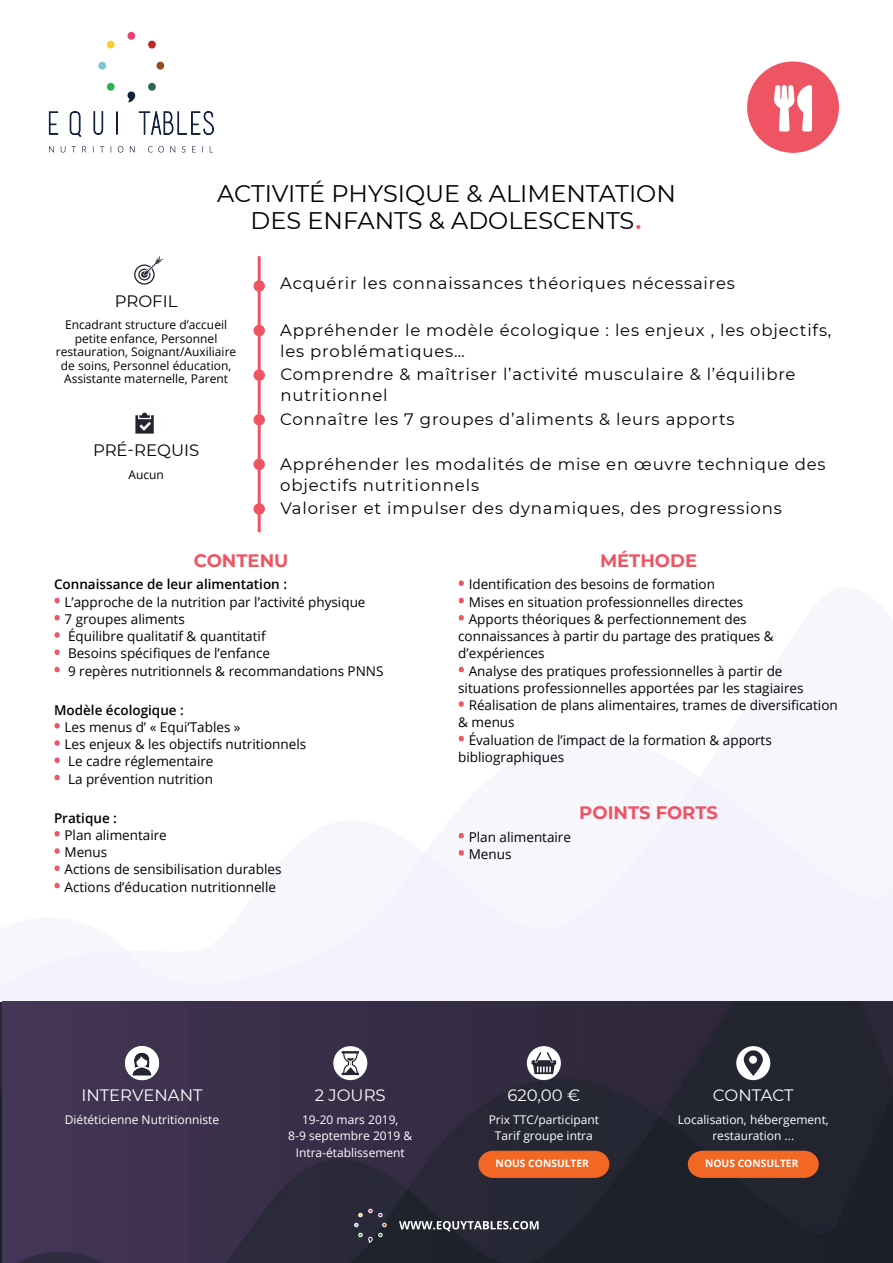
<style>
.page{position:relative;width:893px;height:1263px;background:#fff}
.page>*{position:absolute;margin:0;border:0;box-sizing:border-box;transform-origin:0 0}
.t1{font:24px/27px "Montserrat";color:#000}
.t2{font:700 18px "Montserrat";color:#ef5463}
.t3{font:16.5px/21px "Montserrat";letter-spacing:.05em;color:#000}
.t4{font:16.5px "Montserrat";color:#fff}
.t5{font:16.5px "Montserrat";color:#000}
.t6{font:13.5px/17.2px "Open Sans";color:#000}
.t7{font:600 13.5px "Open Sans";color:#000}
.t8{font:12px/16.5px "Open Sans";color:#fff;text-align:center}
.t9{font:12px/13.5px "Open Sans";color:#000;text-align:center}
.t10{font:700 10.2px "Open Sans";color:#fff}
.s1{font-size:37.5px;color:#ef5463}
.s2{font-size:16.5px;color:#ef5463}
</style>
<div class="page">
<img style="left:0;top:1001px;width:2px;height:262px">
<img style="left:0;top:422px;width:893px;height:579px">
<img style="left:2px;top:1001px;width:891px;height:262px">
<svg style="left:48px;top:111px;width:11px;height:24px"></svg>
<svg style="left:69px;top:111px;width:13px;height:26px"></svg>
<svg style="left:93px;top:111px;width:11px;height:24px"></svg>
<svg style="left:116px;top:111px;width:2px;height:24px"></svg>
<svg style="left:138px;top:111px;width:76px;height:24px"></svg>
<svg style="left:49px;top:146px;width:5px;height:6px"></svg>
<svg style="left:61px;top:146px;width:4px;height:6px"></svg>
<svg style="left:72px;top:146px;width:4px;height:6px"></svg>
<svg style="left:82px;top:146px;width:4px;height:7px"></svg>
<svg style="left:100px;top:146px;width:4px;height:6px"></svg>
<svg style="left:118px;top:146px;width:5px;height:6px"></svg>
<svg style="left:130px;top:146px;width:5px;height:6px"></svg>
<svg style="left:148px;top:146px;width:16px;height:6px"></svg>
<svg style="left:170px;top:146px;width:5px;height:6px"></svg>
<svg style="left:182px;top:146px;width:4px;height:6px"></svg>
<svg style="left:192px;top:146px;width:4px;height:6px"></svg>
<div style="left:98px;top:62px;width:8px;height:8px;background:#7dc4d2;border-radius:50%"></div>
<div style="left:156px;top:62px;width:8px;height:8px;background:#934b21;border-radius:50%"></div>
<div style="left:127px;top:32px;width:8px;height:8px;background:#ef3f70;border-radius:50%"></div>
<svg style="left:148px;top:40px;width:8px;height:9px"></svg>
<svg style="left:107px;top:82px;width:8px;height:9px"></svg>
<svg style="left:148px;top:82px;width:8px;height:9px"></svg>
<svg style="left:107px;top:40px;width:8px;height:9px"></svg>
<svg style="left:127px;top:91px;width:8px;height:11px"></svg>
<svg style="left:53px;top:596px;width:8px;height:8px"></svg>
<svg style="left:53px;top:614px;width:8px;height:7px"></svg>
<svg style="left:53px;top:631px;width:8px;height:8px"></svg>
<svg style="left:53px;top:648px;width:8px;height:8px"></svg>
<svg style="left:53px;top:665px;width:8px;height:8px"></svg>
<svg style="left:53px;top:722px;width:8px;height:7px"></svg>
<svg style="left:53px;top:739px;width:8px;height:8px"></svg>
<svg style="left:53px;top:756px;width:8px;height:8px"></svg>
<svg style="left:53px;top:773px;width:8px;height:8px"></svg>
<svg style="left:53px;top:830px;width:8px;height:7px"></svg>
<svg style="left:53px;top:847px;width:8px;height:8px"></svg>
<svg style="left:53px;top:864px;width:8px;height:8px"></svg>
<svg style="left:53px;top:881px;width:8px;height:8px"></svg>
<svg style="left:458px;top:579px;width:7px;height:8px"></svg>
<svg style="left:458px;top:596px;width:7px;height:8px"></svg>
<svg style="left:458px;top:614px;width:7px;height:7px"></svg>
<svg style="left:458px;top:665px;width:7px;height:8px"></svg>
<svg style="left:458px;top:700px;width:7px;height:8px"></svg>
<svg style="left:458px;top:734px;width:7px;height:8px"></svg>
<div style="left:747px;top:61px;width:92px;height:92px;background:#ef5463;border-radius:50%"></div>
<svg style="left:774px;top:85px;width:38px;height:47px"></svg>
<svg style="left:333px;top:1046px;width:34px;height:34px"></svg>
<svg style="left:128px;top:407px;width:34px;height:33px"></svg>
<svg style="left:125px;top:1046px;width:34px;height:34px"></svg>
<svg style="left:134px;top:256px;width:29px;height:29px"></svg>
<svg style="left:527px;top:1046px;width:34px;height:34px"></svg>
<svg style="left:478px;top:1151px;width:131px;height:27px;background:#e76323"></svg>
<svg style="left:736px;top:1046px;width:34px;height:34px"></svg>
<div style="left:749px;top:1056px;width:8px;height:8px;background:#fff;border-radius:50%"></div>
<svg style="left:688px;top:1151px;width:131px;height:27px;background:#e76323"></svg>
<svg style="left:399px;top:1221px;width:140px;height:10px"></svg>
<svg style="left:354px;top:1223px;width:4px;height:4px"></svg>
<svg style="left:368px;top:1209px;width:4px;height:4px"></svg>
<svg style="left:378px;top:1213px;width:5px;height:4px"></svg>
<svg style="left:378px;top:1223px;width:8px;height:14px"></svg>
<svg style="left:358px;top:1212px;width:4px;height:5px"></svg>
<svg style="left:358px;top:1233px;width:14px;height:10px"></svg>
<svg style="left:458px;top:832px;width:7px;height:7px"></svg>
<svg style="left:458px;top:849px;width:7px;height:7px"></svg>
<hr style="left:258px;top:256px;width:3px;height:276px;background:#ef5463">
<div style="left:254px;top:281px;width:10px;height:10px;background:#ef5463;border-radius:50%"></div>
<div style="left:253px;top:280px;width:12px;height:12px;border:2px solid #ef5463;border-radius:50%"></div>
<div style="left:254px;top:326px;width:10px;height:9px;background:#ef5463;border-radius:50%"></div>
<div style="left:253px;top:325px;width:12px;height:11px;border:2px solid #ef5463;border-radius:50%"></div>
<div style="left:254px;top:370px;width:10px;height:10px;background:#ef5463;border-radius:50%"></div>
<div style="left:253px;top:369px;width:12px;height:12px;border:2px solid #ef5463;border-radius:50%"></div>
<div style="left:254px;top:415px;width:10px;height:10px;background:#ef5463;border-radius:50%"></div>
<div style="left:253px;top:414px;width:12px;height:11px;border:2px solid #ef5463;border-radius:50%"></div>
<div style="left:254px;top:459px;width:10px;height:10px;background:#ef5463;border-radius:50%"></div>
<div style="left:253px;top:459px;width:12px;height:11px;border:2px solid #ef5463;border-radius:50%"></div>
<div style="left:254px;top:504px;width:10px;height:10px;background:#ef5463;border-radius:50%"></div>
<div style="left:253px;top:503px;width:12px;height:12px;border:2px solid #ef5463;border-radius:50%"></div>
<h1 class="t1" style="left:217px;top:179px;width:182px">ACTIVITÉ PHYSIQUE</h1>
<h1 class="t1" style="left:251px;top:179px;width:427px;text-indent:216px">&amp; ALI ME NTATIO N<br>DES ENFANTS &amp; ADOLESCENTS<span class="s1">.</span></h1>
<p class="t3" style="left:115px;top:290px;width:56px">Profil</p>
<p class="t9" style="left:56px;top:318px;width:182px">Encadrant structure d’accueil petite enfance, Personnel restauration, Soignant/Auxiliaire de soins, Personnel éducation,<br>Assistante maternelle, Parent</p>
<p class="t5" style="left:93px;top:439px;width:108px">Pré-requis</p>
<p class="t9" style="left:128px;top:467px;width:37px">Aucun</p>
<p class="t3" style="left:280px;top:272px;width:456px">Acquérir les connaissances théoriques nécessaires</p>
<p class="t3" style="left:280px;top:319px;width:553px">Appréhender le modèle écologique : les enjeux , les objectifs, les problématiques…</p>
<p class="t3" style="left:280px;top:363px;width:517px">Comprendre &amp; maîtriser l’activité musculaire &amp; l’équilibre nutritionnel</p>
<p class="t3" style="left:280px;top:408px;width:456px">Connaître les 7 groupes d’aliments &amp; leurs apports</p>
<p class="t3" style="left:280px;top:453px;width:547px">Appréhender les modalités de mise en œuvre technique des objectifs nutritionnels</p>
<p class="t3" style="left:280px;top:497px;width:503px">Valoriser et impulser des dynamiques, des progressions</p>
<h2 class="t2" style="left:194px;top:547px;width:96px">CONTENU</h2>
<p class="t7" style="left:54px;top:575px;width:235px">Connaissance de leur alimentation :</p>
<p class="t6" style="left:54px;top:593px;width:313px"><span class="s2">•</span> L’approche de la nutrition par l’activité physique</p>
<p class="t6" style="left:54px;top:610px;width:132px"><span class="s2">•</span> 7 groupes aliments</p>
<p class="t6" style="left:54px;top:627px;width:213px"><span class="s2">•</span> Équilibre qualitatif &amp; quantitatif</p>
<p class="t6" style="left:54px;top:644px;width:218px"><span class="s2">•</span> Besoins spécifiques de l’enfance</p>
<p class="t6" style="left:54px;top:662px;width:331px"><span class="s2">•</span> 9 repères nutritionnels &amp; recommandations PNNS</p>
<p class="t7" style="left:54px;top:700px;width:131px">Modèle écologique :</p>
<p class="t6" style="left:54px;top:718px;width:188px"><span class="s2">•</span> Les menus d’ « Equi’Tables »</p>
<p class="t6" style="left:54px;top:735px;width:254px"><span class="s2">•</span> Les enjeux &amp; les objectifs nutritionnels</p>
<p class="t6" style="left:54px;top:752px;width:161px"><span class="s2">•</span> Le cadre réglementaire</p>
<p class="t6" style="left:54px;top:770px;width:161px"><span class="s2">•</span> La prévention nutrition</p>
<p class="t7" style="left:54px;top:808px;width:65px">Pratique :</p>
<p class="t6" style="left:54px;top:826px;width:114px"><span class="s2">•</span> Plan alimentaire</p>
<p class="t6" style="left:54px;top:843px;width:55px"><span class="s2">•</span> Menus</p>
<p class="t6" style="left:54px;top:860px;width:229px"><span class="s2">•</span> Actions de sensibilisation durables</p>
<p class="t6" style="left:54px;top:878px;width:223px"><span class="s2">•</span> Actions d’éducation nutritionnelle</p>
<h2 class="t2" style="left:600px;top:547px;width:99px">MÉTHODE</h2>
<p class="t6" style="left:458px;top:575px;width:258px"><span class="s2">•</span> Identification des besoins de formation</p>
<p class="t6" style="left:458px;top:593px;width:286px"><span class="s2">•</span> Mises en situation professionnelles directes</p>
<p class="t6" style="left:458px;top:610px;width:317px"><span class="s2">•</span> Apports théoriques &amp; perfectionnement des connaissances à partir du partage des pratiques &amp; d’expériences</p>
<p class="t6" style="left:458px;top:662px;width:347px"><span class="s2">•</span> Analyse des pratiques professionnelles à partir de situations professionnelles apportées par les stagiaires</p>
<p class="t6" style="left:458px;top:696px;width:381px"><span class="s2">•</span> Réalisation de plans alimentaires, trames de diversification &amp; menus</p>
<p class="t6" style="left:458px;top:731px;width:315px"><span class="s2">•</span> Évaluation de l’impact de la formation &amp; apports bibliographiques</p>
<p class="t6" style="left:458px;top:828px;width:114px"><span class="s2">•</span> Plan alimentaire</p>
<p class="t6" style="left:458px;top:845px;width:55px"><span class="s2">•</span> Menus</p>
<h2 class="t2" style="left:579px;top:800px;width:140px">POINTS FORTS</h2>
<p class="t4" style="left:81px;top:1084px;width:18px">Intervenant</p>
<p class="t8" style="left:65px;top:1111px;width:156px">Diététicienne Nutritionniste</p>
<p class="t4" style="left:315px;top:1084px;width:71px">2 jourS</p>
<p class="t8" style="left:288px;top:1111px;width:126px">19-20 mars 2019,<br>8-9 septembre 2019 &amp;<br>Intra-établissement</p>
<p class="t4" style="left:507px;top:1084px;width:74px">620,00 €</p>
<p class="t8" style="left:489px;top:1111px;width:112px">Prix TTC/participant<br>Tarif groupe intra</p>
<p class="t10" style="left:496px;top:1156px;width:95px">NOUS CONSULTER</p>
<p class="t4" style="left:713px;top:1084px;width:82px">CONTACT</p>
<p class="t8" style="left:678px;top:1111px;width:153px">Localisation, hébergement, restauration ...</p>
<p class="t10" style="left:705px;top:1156px;width:95px">NOUS CONSULTER</p>
</div>
